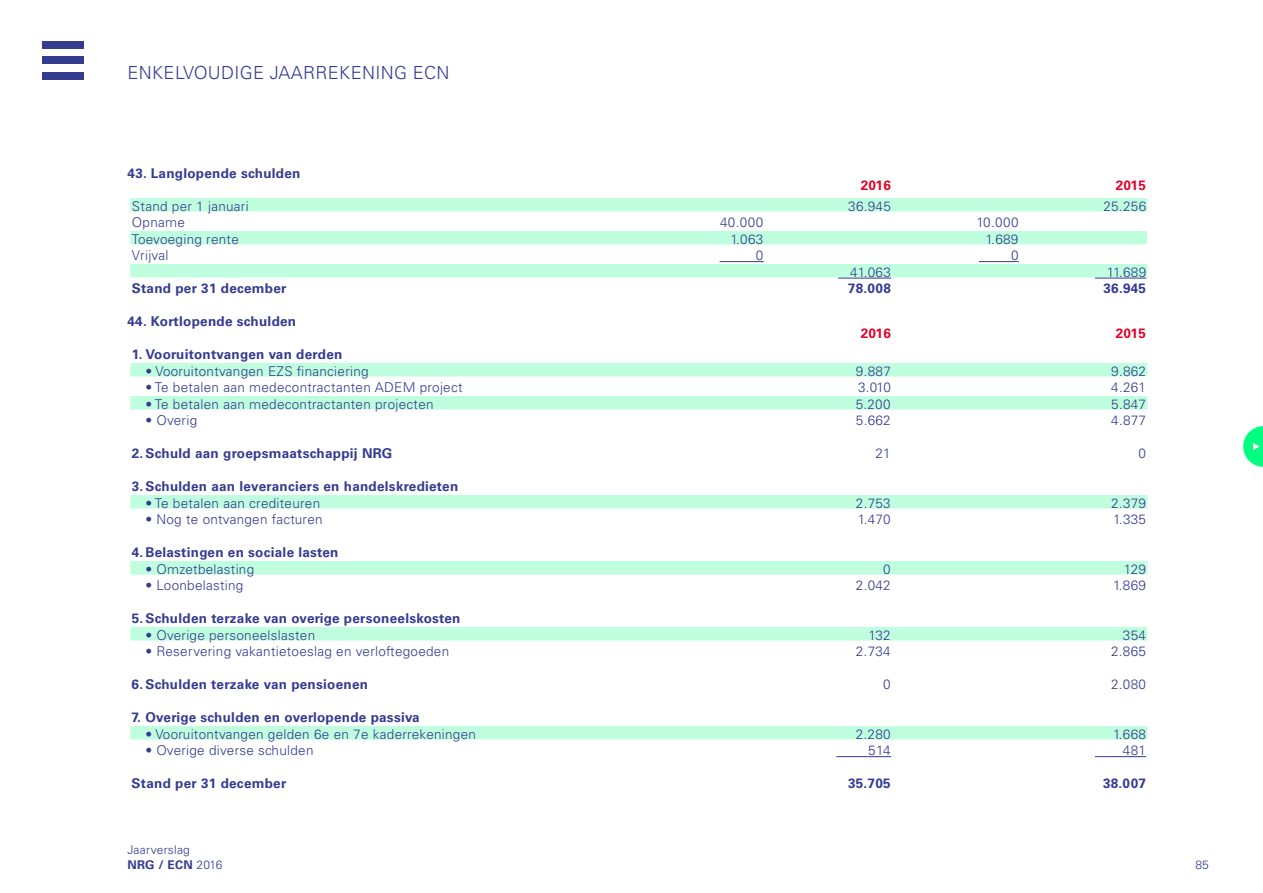
<style>
.page{position:relative;width:1263px;height:893px;background:#fff}
.page>*{position:absolute;margin:0;border:0;box-sizing:border-box;transform-origin:0 0}
.t1{font:300 18px "Univers LT Std";letter-spacing:.02em;color:#353b8f}
.t2{font:300 13.5px "Univers LT Std";letter-spacing:.02em;color:#353b8f}
.t3{font:700 13.5px "Univers LT Std";letter-spacing:.02em;color:#353b8f}
.t4{font:700 13.5px "Univers LT Std";letter-spacing:.02em;color:#dd052b}
.t5{font:300 12px/15px "Univers LT Std";letter-spacing:.02em;color:#353b8f}
.s1{font-weight:700}
</style>
<div class="page">
<svg style="left:1243px;top:426px;width:20px;height:41px"></svg>
<div style="left:43px;top:41px;width:41px;height:8px;background:#353b8f"></div>
<div style="left:43px;top:57px;width:41px;height:7px;background:#353b8f"></div>
<div style="left:43px;top:72px;width:41px;height:7px;background:#353b8f"></div>
<div style="left:130px;top:198px;width:1017px;height:13px;background:#bfffdf"></div>
<div style="left:130px;top:231px;width:1017px;height:13px;background:#bfffdf"></div>
<hr style="left:720px;top:261px;width:44px;height:1px;background:#353b8f">
<hr style="left:979px;top:261px;width:40px;height:1px;background:#353b8f">
<div style="left:130px;top:264px;width:1017px;height:13px;background:#bfffdf"></div>
<hr style="left:838px;top:278px;width:53px;height:1px;background:#353b8f">
<hr style="left:1095px;top:278px;width:51px;height:1px;background:#353b8f">
<div style="left:130px;top:363px;width:1017px;height:13px;background:#bfffdf"></div>
<div style="left:130px;top:396px;width:1017px;height:13px;background:#bfffdf"></div>
<div style="left:130px;top:495px;width:1017px;height:13px;background:#bfffdf"></div>
<div style="left:130px;top:561px;width:1017px;height:13px;background:#bfffdf"></div>
<div style="left:130px;top:627px;width:1017px;height:13px;background:#bfffdf"></div>
<div style="left:130px;top:726px;width:1017px;height:13px;background:#bfffdf"></div>
<hr style="left:836px;top:756px;width:55px;height:1px;background:#353b8f">
<hr style="left:1095px;top:756px;width:51px;height:1px;background:#353b8f">
<h1 class="t1" style="left:128px;top:62px;width:323px">ENKELVOUDIGE JAARREKENING ECN</h1>
<p class="t3" style="left:128px;top:165px;width:174px">43. Langlopende schulden</p>
<p class="t4" style="left:861px;top:177px;width:32px">2016</p>
<p class="t4" style="left:1116px;top:177px;width:32px">2015</p>
<p class="t2" style="left:132px;top:198px;width:118px">Stand per 1 januari</p>
<p class="t2" style="left:848px;top:198px;width:44px">36.945</p>
<p class="t2" style="left:1103px;top:198px;width:44px">25.256</p>
<p class="t2" style="left:132px;top:214px;width:55px">Opname</p>
<p class="t2" style="left:720px;top:214px;width:45px">40.000</p>
<p class="t2" style="left:976px;top:214px;width:44px">10.000</p>
<p class="t2" style="left:132px;top:231px;width:109px">Toevoeging rente</p>
<p class="t2" style="left:730px;top:231px;width:34px">1.063</p>
<p class="t2" style="left:985px;top:231px;width:34px">1.689</p>
<p class="t2" style="left:132px;top:247px;width:38px">Vrijval</p>
<p class="t2" style="left:756px;top:247px;width:9px">0</p>
<p class="t2" style="left:1011px;top:247px;width:9px">0</p>
<p class="t2" style="left:850px;top:264px;width:42px">41.063</p>
<p class="t2" style="left:1107px;top:264px;width:41px">11.689</p>
<p class="t3" style="left:132px;top:281px;width:156px">Stand per 31 december</p>
<p class="t3" style="left:848px;top:281px;width:44px">78.008</p>
<p class="t3" style="left:1103px;top:281px;width:44px">36.945</p>
<p class="t3" style="left:128px;top:314px;width:170px">44. Kortlopende schulden</p>
<p class="t4" style="left:861px;top:326px;width:32px">2016</p>
<p class="t4" style="left:1116px;top:326px;width:32px">2015</p>
<p class="t3" style="left:132px;top:347px;width:212px">1. Vooruitontvangen van derden</p>
<p class="t2" style="left:146px;top:363px;width:225px">• Vooruitontvangen EZS financiering</p>
<p class="t2" style="left:856px;top:363px;width:36px">9.887</p>
<p class="t2" style="left:1111px;top:363px;width:36px">9.862</p>
<p class="t2" style="left:146px;top:379px;width:319px">• Te betalen aan medecontractanten ADEM project</p>
<p class="t2" style="left:858px;top:379px;width:34px">3.010</p>
<p class="t2" style="left:1111px;top:379px;width:36px">4.261</p>
<p class="t2" style="left:145px;top:396px;width:290px">• Te betalen aan medecontractanten projecten</p>
<p class="t2" style="left:856px;top:396px;width:37px">5.200</p>
<p class="t2" style="left:1111px;top:396px;width:36px">5.847</p>
<p class="t2" style="left:145px;top:412px;width:53px">• Overig</p>
<p class="t2" style="left:856px;top:412px;width:36px">5.662</p>
<p class="t2" style="left:1111px;top:412px;width:36px">4.877</p>
<p class="t3" style="left:132px;top:446px;width:262px">2.Schuld aan groepsmaatschappij NRG</p>
<p class="t2" style="left:875px;top:445px;width:17px">21</p>
<p class="t2" style="left:1138px;top:445px;width:9px">0</p>
<p class="t3" style="left:132px;top:479px;width:328px">3.Schulden aan leveranciers en handelskredieten</p>
<p class="t2" style="left:145px;top:495px;width:176px">• Te betalen aan crediteuren</p>
<p class="t2" style="left:856px;top:495px;width:36px">2.753</p>
<p class="t2" style="left:1111px;top:495px;width:36px">2.379</p>
<p class="t2" style="left:145px;top:511px;width:179px">• Nog te ontvangen facturen</p>
<p class="t2" style="left:858px;top:511px;width:34px">1.470</p>
<p class="t2" style="left:1113px;top:511px;width:34px">1.335</p>
<p class="t3" style="left:132px;top:545px;width:208px">4.Belastingen en sociale lasten</p>
<p class="t2" style="left:145px;top:561px;width:110px">• Omzetbelasting</p>
<p class="t2" style="left:883px;top:561px;width:9px">0</p>
<p class="t2" style="left:1124px;top:561px;width:24px">129</p>
<p class="t2" style="left:145px;top:577px;width:100px">• Loonbelasting</p>
<p class="t2" style="left:856px;top:577px;width:36px">2.042</p>
<p class="t2" style="left:1113px;top:577px;width:34px">1.869</p>
<p class="t3" style="left:132px;top:611px;width:330px">5.Schulden terzake van overige personeelskosten</p>
<p class="t2" style="left:145px;top:627px;width:171px">• Overige personeelslasten</p>
<p class="t2" style="left:868px;top:627px;width:24px">132</p>
<p class="t2" style="left:1123px;top:627px;width:25px">354</p>
<p class="t2" style="left:145px;top:643px;width:305px">• Reservering vakantietoeslag en verloftegoeden</p>
<p class="t2" style="left:856px;top:643px;width:36px">2.734</p>
<p class="t2" style="left:1111px;top:643px;width:36px">2.865</p>
<p class="t3" style="left:132px;top:676px;width:238px">6.Schulden terzake van pensioenen</p>
<p class="t2" style="left:883px;top:676px;width:9px">0</p>
<p class="t2" style="left:1111px;top:676px;width:36px">2.080</p>
<p class="t3" style="left:132px;top:709px;width:290px">7. Overige schulden en overlopende passiva</p>
<p class="t2" style="left:145px;top:726px;width:332px">• Vooruitontvangen gelden 6e en 7e kaderrekeningen</p>
<p class="t2" style="left:856px;top:726px;width:36px">2.280</p>
<p class="t2" style="left:1113px;top:726px;width:34px">1.668</p>
<p class="t2" style="left:145px;top:742px;width:170px">• Overige diverse schulden</p>
<p class="t2" style="left:868px;top:742px;width:24px">514</p>
<p class="t2" style="left:1123px;top:742px;width:25px">481</p>
<p class="t3" style="left:132px;top:775px;width:156px">Stand per 31 december</p>
<p class="t3" style="left:848px;top:775px;width:44px">35.705</p>
<p class="t3" style="left:1103px;top:775px;width:44px">38.007</p>
<p class="t5" style="left:128px;top:842px;width:96px">Jaarverslag<br><span class="s1">NRG / ECN</span> 2016</p>
<p class="t5" style="left:1195px;top:857px;width:15px">85</p>
</div>
